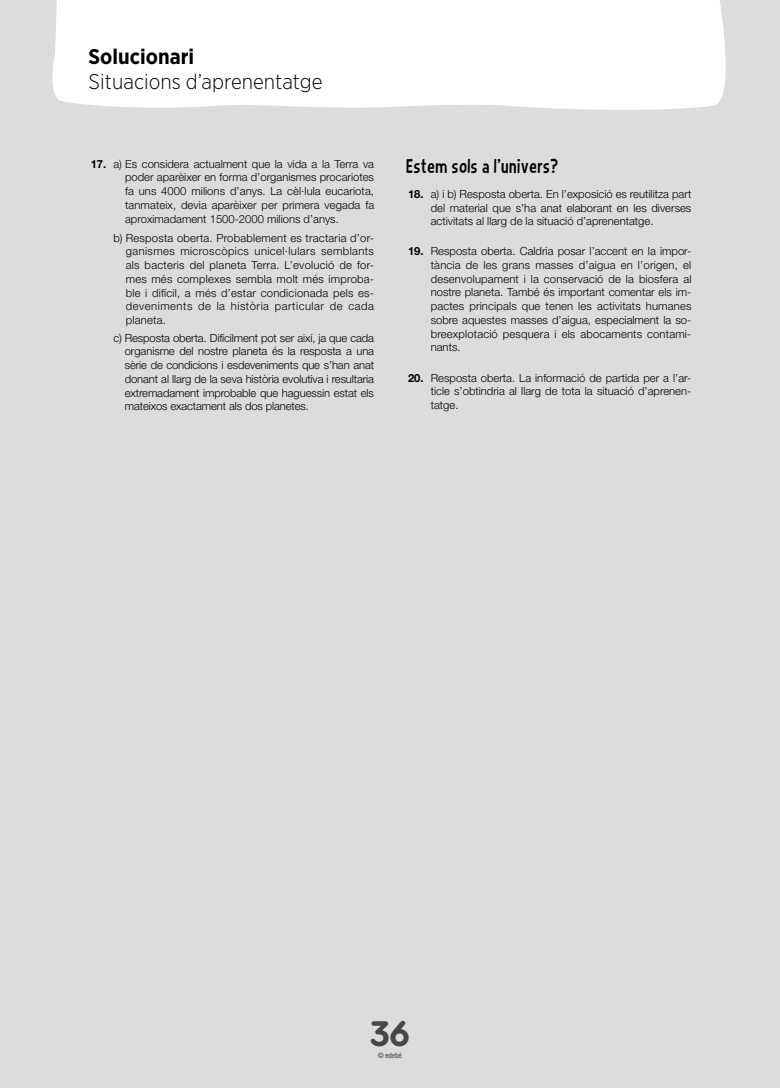
<style>
.page{position:relative;width:780px;height:1088px;background:#dcdcdd}
.page>*{position:absolute;margin:0;border:0;box-sizing:border-box;transform-origin:0 0}
.t1{font:700 37.5px "Cera Round Pro";color:#474749}
.t2{font:300 21.25px "Gotham Narrow";color:#000}
.t3{font:700 21.25px "Gotham Narrow";color:#000}
.t4{font:20px "Bimbo JVE";letter-spacing:-.01em;color:#000}
.t5{font:300 11.25px/13.8px "Helvetica Neue LT Std";color:#000;text-align:justify}
.t6{font:500 condensed 7.5px "Helvetica Neue LT Std";letter-spacing:-.03em;color:#5b5b5d}
.s1{font-weight:700}
</style>
<div class="page">
<div style="left:52px;top:0;width:674px;height:110px;background:#fff"></div>
<h2 class="t3" style="left:89px;top:43px;width:107px">Solucionari</h2>
<h2 class="t2" style="left:89px;top:69px;width:235px">Situacions d’aprenentatge</h2>
<p class="t5" style="left:125px;top:156px;width:250px;text-indent:-34px"><span class="s1">17.</span> a) Es considera actualment que la vida a la Terra va poder aparèixer en forma d’organismes procariotes fa uns 4000 milions d’anys. La cèl·lula eucariota, tanmateix, devia aparèixer per primera vegada fa aproximadament 1500-2000 milions d’anys.</p>
<p class="t5" style="left:126px;top:230px;width:250px;text-indent:-12px">b) Resposta oberta. Probablement es tractaria d’or&shy;ganismes microscòpics unicel·lulars semblants als bacteris del planeta Terra. L’evolució de for&shy;mes més complexes sembla molt més improba&shy;ble i difícil, a més d’estar condicionada pels es&shy;deveniments de la història particular de cada planeta.</p>
<p class="t5" style="left:125px;top:331px;width:251px;text-indent:-11px">c) Resposta oberta. Difícilment pot ser així, ja que cada organisme del nostre planeta és la resposta a una sèrie de condicions i esdeveniments que s’han anat donant al llarg de la seva història evolutiva i resultaria extremadament improbable que haguessin estat els mateixos exactament als dos planetes.</p>
<h3 class="t4" style="left:406px;top:155px;width:154px">Estem sols a l’univers?</h3>
<p class="t5" style="left:431px;top:187px;width:262px;text-indent:-23px"><span class="s1">18.</span> a) i b) Resposta oberta. En l’exposició es reutilitza part del material que s’ha anat elaborant en les diverses activitats al llarg de la situació d’aprenentatge.</p>
<p class="t5" style="left:431px;top:244px;width:262px;text-indent:-23px"><span class="s1">19.</span> Resposta oberta. Caldria posar l’accent en la impor&shy;tància de les grans masses d’aigua en l’origen, el desenvolupament i la conservació de la biosfera al nostre planeta. També és important comentar els im&shy;pactes principals que tenen les activitats humanes sobre aquestes masses d’aigua, especialment la so&shy;breexplotació pesquera i els abocaments contami&shy;nants.</p>
<p class="t5" style="left:431px;top:371px;width:262px;text-indent:-23px"><span class="s1">20.</span> Resposta oberta. La informació de partida per a l’ar&shy;ticle s’obtindria al llarg de tota la situació d’aprenen&shy;tatge.</p>
<h1 class="t1" style="left:369px;top:1008px;width:42px">36</h1>
<p class="t6" style="left:378px;top:1051px;width:26px">© edebé</p>
</div>
